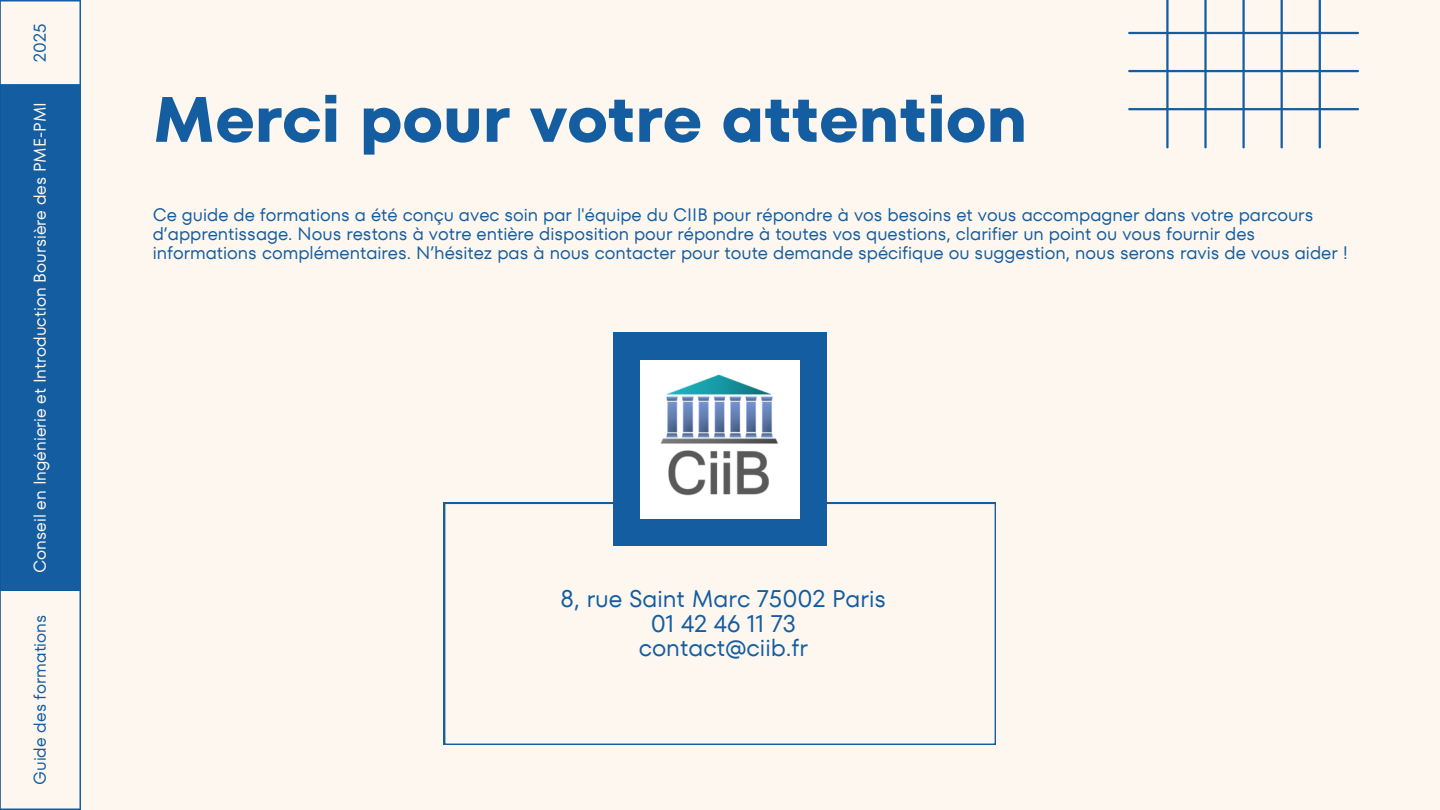
<style>
.page{position:relative;width:1440px;height:810px;background:#fdf7f0}
.page>*{position:absolute;margin:0;border:0;box-sizing:border-box;transform-origin:0 0}
.t1{font:700 64px "TT Fors";color:#145da0}
.t2{font:24px/24.8px "TT Fors";color:#145da0;text-align:center}
.t3{font:18px/18.8px "TT Fors";color:#145da0}
.t4{font:17px "TT Fors";color:#fdf7f0}
.t5{font:17px "TT Fors";color:#145da0}
</style>
<div class="page">
<div style="left:0;top:85px;width:80px;height:505px;background:#145da0"></div>
<hr style="left:1px;top:808px;width:79px;height:2px;background:#145da0">
<hr style="left:1px;top:589px;width:79px;height:2px;background:#145da0">
<hr style="left:1px;top:84px;width:79px;height:2px;background:#145da0">
<hr style="left:1px;top:0;width:79px;height:2px;background:#145da0">
<hr style="left:0;top:0;width:1px;height:810px;background:#145da0">
<hr style="left:80px;top:0;width:1px;height:810px;background:#145da0">
<svg style="left:1128px;top:0;width:231px;height:148px"></svg>
<div style="left:613px;top:333px;width:214px;height:213px;background:#145da0"></div>
<svg style="left:444px;top:503px;width:552px;height:242px"></svg>
<img style="left:641px;top:360px;width:158px;height:158px">
<p class="t5" style="left:28px;top:62px;width:40px;rotate:-90deg">2025</p>
<p class="t4" style="left:28px;top:573px;width:472px;rotate:-90deg">Conseil en Ingénierie et Introduction Boursière des PME-PMI</p>
<p class="t5" style="left:28px;top:785px;width:172px;rotate:-90deg">Guide des formations</p>
<h1 class="t1" style="left:153px;top:75px;width:876px">Merci pour votre attention</h1>
<p class="t3" style="left:153px;top:205px;width:1197px">Ce guide de formations a été conçu avec soin par l'équipe du CIIB pour répondre à vos besoins et vous accompagner dans votre parcours d’apprentissage. Nous restons à votre entière disposition pour répondre à toutes vos questions, clarifier un point ou vous fournir des informations complémentaires. N’hésitez pas à nous contacter pour toute demande spécifique ou suggestion, nous serons ravis de vous aider !</p>
<p class="t2" style="left:561px;top:586px;width:327px">8, rue Saint Marc 75002 Paris<br>01 42 46 11 73<br>contact@ciib.fr</p>
</div>
